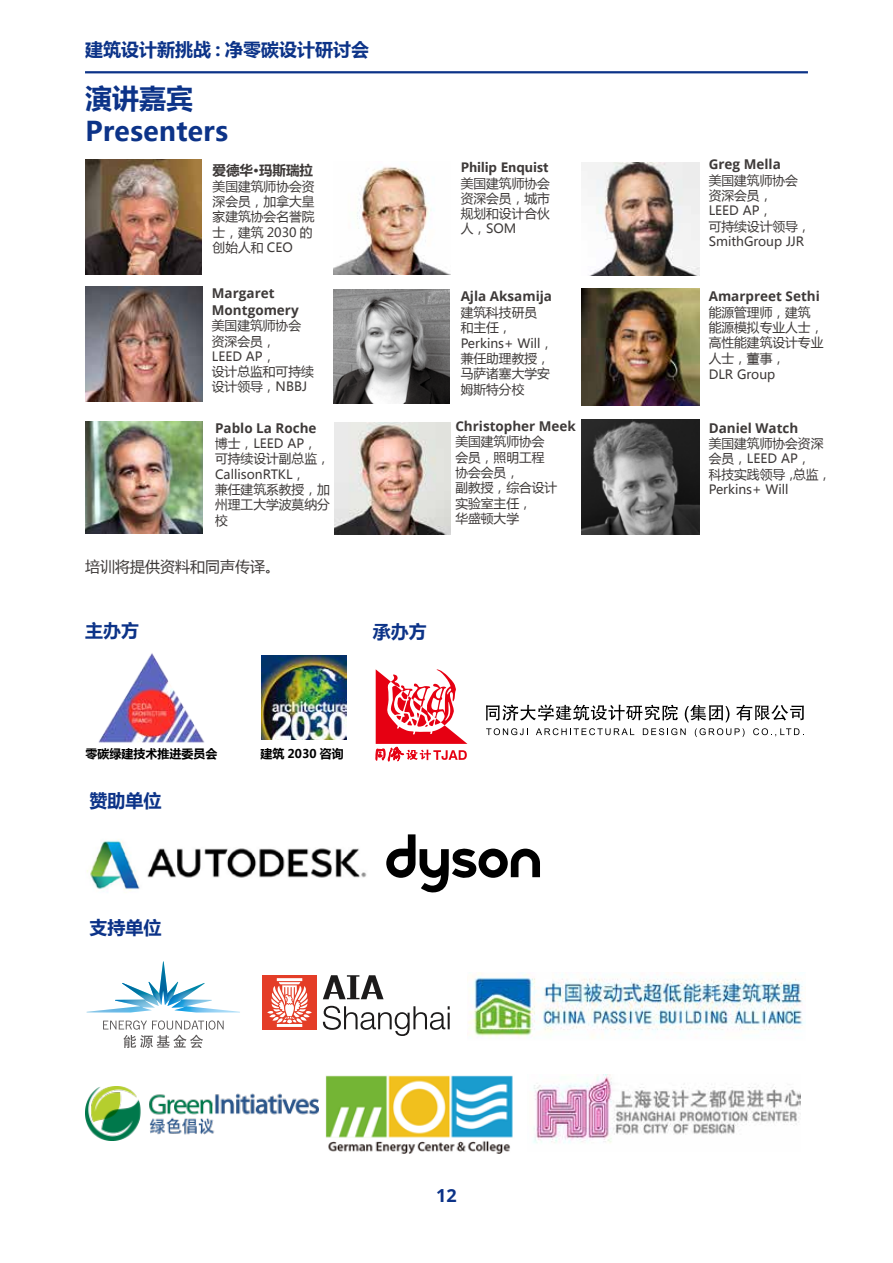
<style>
.page{position:relative;width:893px;height:1263px;background:#fff}
.page>*{position:absolute;margin:0;border:0;box-sizing:border-box;transform-origin:0 0}
.t1{font:700 27px/32.4px "Microsoft Ya Hei";color:#0c3388}
.t2{font:700 18px "Microsoft Ya Hei";color:#0c3388}
.t3{font:700 18px "Open Sans";color:#0c3388}
.t4{font:15px "Microsoft Ya Hei";color:#3e3a39}
.t5{font:700 13.5px/16.2px "Open Sans";color:#3e3a39}
.t6{font:700 13.5px "Microsoft Ya Hei";color:#3e3a39}
.t7{font:12.75px/15.3px "Microsoft Ya Hei";color:#3e3a39}
.t8{font:700 12.75px "Microsoft Ya Hei";color:#3e3a39}
.t9{font:700 12px "Microsoft Ya Hei";color:#000}
</style>
<div class="page">
<hr style="left:85px;top:71px;width:723px;height:2px;background:#0c3388">
<img style="left:333px;top:167px;width:117px;height:108px">
<img style="left:333px;top:290px;width:116px;height:113px">
<img style="left:85px;top:160px;width:117px;height:115px">
<img style="left:581px;top:163px;width:118px;height:112px">
<img style="left:85px;top:287px;width:118px;height:115px">
<img style="left:581px;top:288px;width:118px;height:117px">
<img style="left:85px;top:421px;width:118px;height:113px">
<img style="left:261px;top:655px;width:86px;height:85px">
<img style="left:87px;top:839px;width:280px;height:54px">
<svg style="left:376px;top:669px;width:91px;height:92px"></svg>
<svg style="left:386px;top:834px;width:154px;height:58px"></svg>
<img style="left:581px;top:419px;width:118px;height:116px">
<img style="left:98px;top:653px;width:107px;height:90px">
<svg style="left:486px;top:728px;width:42px;height:7px"></svg>
<svg style="left:536px;top:728px;width:98px;height:7px"></svg>
<svg style="left:643px;top:728px;width:43px;height:7px"></svg>
<svg style="left:695px;top:728px;width:50px;height:9px"></svg>
<svg style="left:753px;top:728px;width:47px;height:8px"></svg>
<svg style="left:486px;top:705px;width:192px;height:16px"></svg>
<svg style="left:685px;top:705px;width:44px;height:17px"></svg>
<svg style="left:736px;top:705px;width:68px;height:16px"></svg>
<svg style="left:87px;top:961px;width:153px;height:51px"></svg>
<svg style="left:103px;top:1020px;width:121px;height:28px"></svg>
<svg style="left:323px;top:975px;width:61px;height:24px"></svg>
<svg style="left:323px;top:1006px;width:127px;height:30px"></svg>
<div style="left:262px;top:975px;width:55px;height:55px;background:#e43d27"></div>
<svg style="left:267px;top:978px;width:45px;height:49px"></svg>
<img style="left:468px;top:972px;width:337px;height:66px">
<img style="left:85px;top:1087px;width:233px;height:53px">
<img style="left:326px;top:1075px;width:187px;height:79px">
<img style="left:533px;top:1074px;width:267px;height:69px">
<img style="left:334px;top:422px;width:116px;height:113px">
<h2 class="t2" style="left:85px;top:37px;width:286px">建筑设计新挑战 : 净零碳设计研讨会</h2>
<h1 class="t1" style="left:85px;top:81px;width:145px">演讲嘉宾<br>Presenters</h1>
<p class="t6" style="left:213px;top:161px;width:102px">爱德华·玛斯瑞拉</p>
<p class="t7" style="left:213px;top:178px;width:103px">美国建筑师协会资深会员，加拿大皇家建筑协会名誉院士，建筑 2030 的创始人和 CEO</p>
<p class="t5" style="left:212px;top:285px;width:88px">Margaret<br>Montgomery</p>
<p class="t7" style="left:212px;top:318px;width:103px">美国建筑师协会资深会员，<br>LEED AP，<br>设计总监和可持续设计领导，NBBJ</p>
<p class="t5" style="left:215px;top:419px;width:103px">Pablo La Roche</p>
<p class="t7" style="left:215px;top:435px;width:116px">博士，LEED AP，可持续设计副总监，<br>CallisonRTKL，<br>兼任建筑系教授，加州理工大学波莫纳分校</p>
<p class="t4" style="left:85px;top:557px;width:196px">培训将提供资料和同声传译。</p>
<h2 class="t2" style="left:85px;top:618px;width:55px">主办方</h2>
<h2 class="t2" style="left:373px;top:619px;width:56px">承办方</h2>
<p class="t8" style="left:461px;top:159px;width:89px">Philip Enquist</p>
<p class="t7" style="left:461px;top:175px;width:91px;text-align:justify">美国建筑师协会资深会员，城市规划和设计合伙人，SOM</p>
<p class="t5" style="left:461px;top:288px;width:93px">Ajla Aksamija</p>
<p class="t7" style="left:461px;top:304px;width:94px">建筑科技研员<br>和主任，<br>Perkins+ Will，兼任助理教授，马萨诸塞大学安姆斯特分校</p>
<p class="t5" style="left:455px;top:417px;width:122px">Christopher Meek</p>
<p class="t7" style="left:455px;top:434px;width:103px">美国建筑师协会会员，照明工程协会会员，<br>副教授，综合设计实验室主任，<br>华盛顿大学</p>
<p class="t9" style="left:85px;top:745px;width:134px">零碳绿建技术推进委员会</p>
<p class="t9" style="left:260px;top:745px;width:85px">建筑 2030 咨询</p>
<h2 class="t2" style="left:90px;top:788px;width:73px">赞助单位</h2>
<h2 class="t2" style="left:90px;top:915px;width:74px">支持单位</h2>
<h2 class="t3" style="left:436px;top:1182px;width:22px">12</h2>
<p class="t5" style="left:709px;top:156px;width:74px">Greg Mella</p>
<p class="t7" style="left:709px;top:172px;width:104px">美国建筑师协会资深会员，<br>LEED AP，<br>可持续设计领导，<br>SmithGroup JJR</p>
<p class="t5" style="left:709px;top:288px;width:113px">Amarpreet Sethi</p>
<p class="t7" style="left:709px;top:304px;width:116px">能源管理师，建筑能源模拟专业人士，高性能建筑设计专业人士，董事，<br>DLR Group</p>
<p class="t5" style="left:709px;top:419px;width:91px">Daniel Watch</p>
<p class="t7" style="left:709px;top:435px;width:124px">美国建筑师协会资深会员，LEED AP，<br>科技实践领导，总监，<br>Perkins+ Will</p>
</div>
